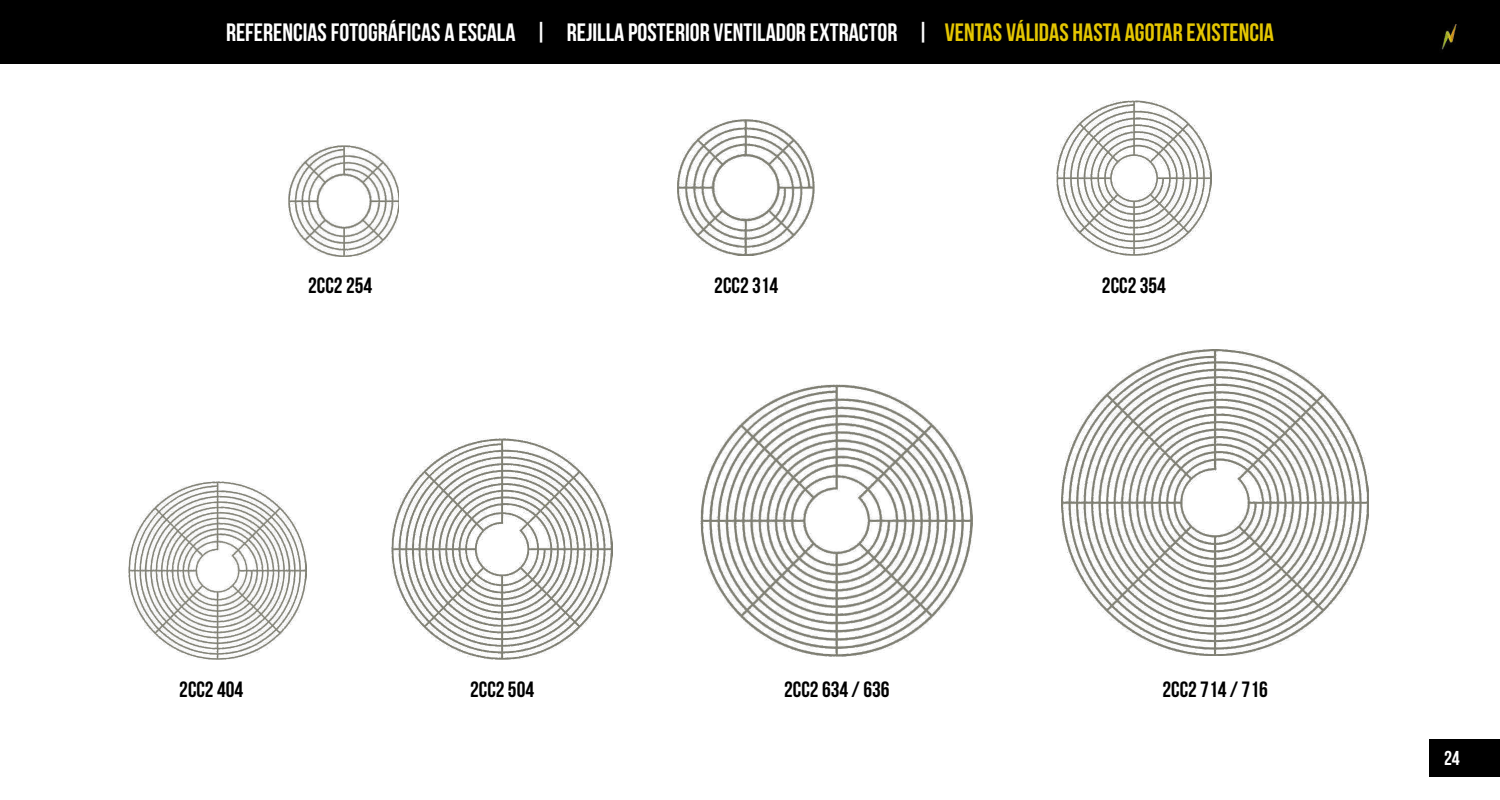
<style>
.page{position:relative;width:1500px;height:800px;background:#fff}
.page>*{position:absolute;margin:0;border:0;box-sizing:border-box;transform-origin:0 0}
.t1{font:700 25px "Bebas Neue";color:#fff}
.t2{font:700 22px "Bebas Neue";color:#000}
.t3{font:700 20px "Bebas Neue";color:#fff}
.s1{color:#e5c600}
</style>
<div class="page">
<div style="left:0;top:0;width:1500px;height:64px;background:#000"></div>
<img style="left:128px;top:482px;width:178px;height:178px">
<img style="left:391px;top:438px;width:222px;height:222px">
<img style="left:701px;top:384px;width:272px;height:272px">
<img style="left:1062px;top:349px;width:307px;height:307px">
<img style="left:288px;top:145px;width:111px;height:111px">
<img style="left:678px;top:119px;width:136px;height:137px">
<img style="left:1056px;top:100px;width:156px;height:156px">
<div style="left:1429px;top:739px;width:71px;height:38px;background:#000"></div>
<img style="left:1441px;top:24px;width:16px;height:26px">
<p class="t1" style="left:226px;top:19px;width:1049px">REFERENCIAS FOTOGRÁFICAS A ESCALA | REJILLA POSTERIOR VENTILADOR EXTRACTOR | <span class="s1">VENTAS VÁLIDAS HASTA AGOTAR EXISTENCIA</span></p>
<p class="t2" style="left:308px;top:273px;width:65px">2CC2 254</p>
<p class="t2" style="left:714px;top:273px;width:65px">2CC2 314</p>
<p class="t2" style="left:1102px;top:273px;width:65px">2CC2 354</p>
<p class="t2" style="left:179px;top:677px;width:65px">2CC2 404</p>
<p class="t2" style="left:470px;top:677px;width:65px">2CC2 504</p>
<p class="t2" style="left:784px;top:677px;width:107px">2CC2 634 / 636</p>
<p class="t2" style="left:1163px;top:677px;width:107px">2CC2 714 / 716</p>
<p class="t3" style="left:1444px;top:747px;width:17px">24</p>
</div>
